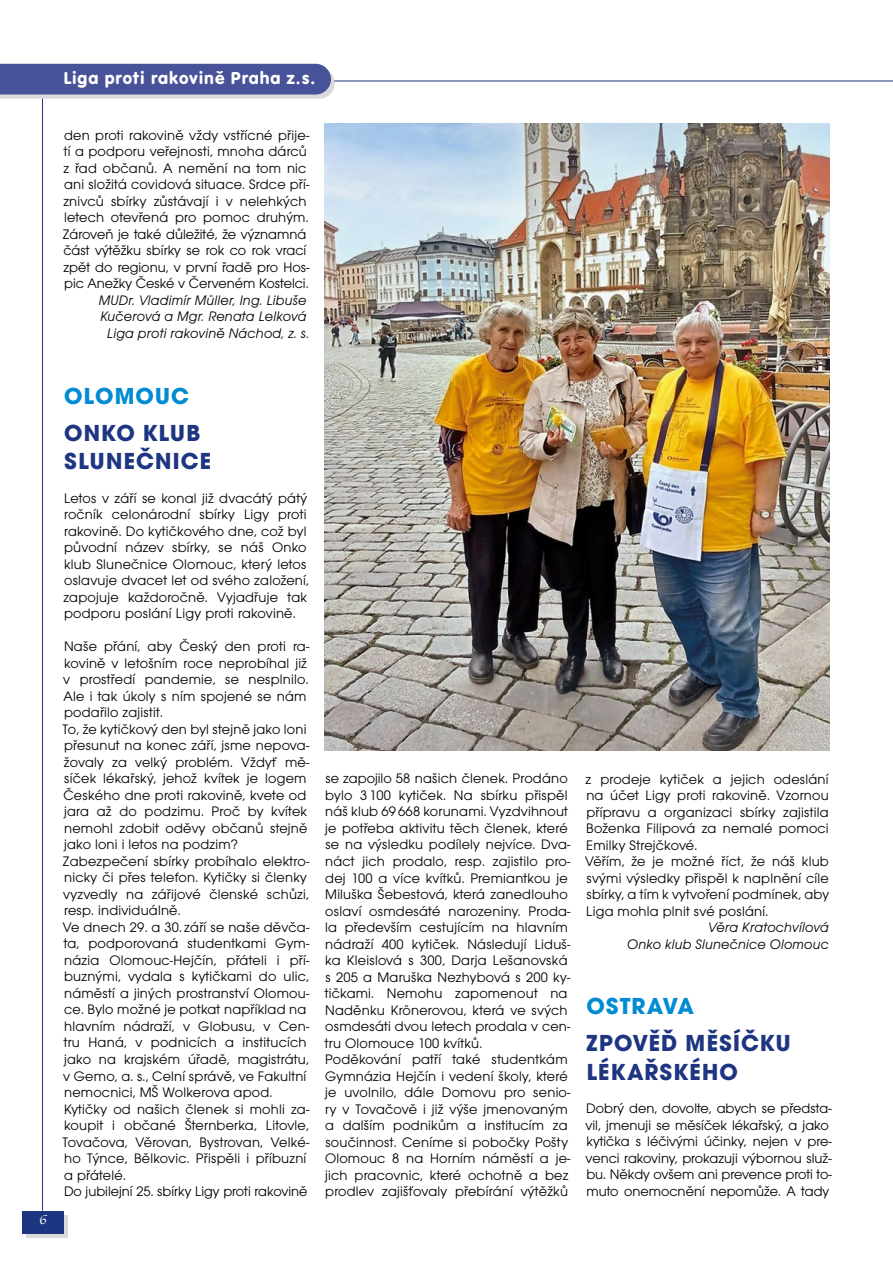
<style>
.page{position:relative;width:893px;height:1263px;background:#fff}
.page>*{position:absolute;margin:0;border:0;box-sizing:border-box;transform-origin:0 0}
.t1{font:700 24px/28.5px "Avant Gar Got Itc TOT";letter-spacing:.05em;color:#1e3582}
.t2{font:700 24px "Avant Gar Got Itc TOT";letter-spacing:.05em;color:#008bd2}
.t3{font:18px "VAG Rundschrift DOT";letter-spacing:.05em;color:#fff}
.t4{font:14.25px/16.5px "Avant Gar Got Itc TOT Boo";letter-spacing:.015em;color:#000}
.t5{font:14.25px/16.5px "Avant Gar Got Itc TOT Boo Obl";letter-spacing:.015em;color:#000;text-align:center}
.t6{font:14.25px "Apple Chancery";color:#fff}
</style>
<div class="page">
<svg style="left:26px;top:1215px;width:42px;height:23px"></svg>
<div style="left:22px;top:1211px;width:42px;height:22px;background:#1e3582"></div>
<hr style="left:42px;top:95px;width:1px;height:1116px;background:#1e3582">
<hr style="left:306px;top:81px;width:587px;height:1px;background:#1e3582">
<svg style="left:0;top:64px;width:335px;height:35px;background:#5e66a2"></svg>
<img style="left:325px;top:123px;width:504px;height:627px">
<p class="t3" style="left:64px;top:67px;width:253px">Liga proti rakovině Praha z.s.</p>
<p class="t4" style="left:63px;top:127px;width:248px">den proti rakovině vždy vstřícné přije&shy;tí a podporu veřejnosti, mnoha dárců z řad občanů. A nemění na tom nic ani složitá covidová situace. Srdce pří&shy;znivců sbírky zůstávají i v nelehkých letech otevřená pro pomoc druhým.<br>Zároveň je také důležité, že významná část výtěžku sbírky se rok co rok vrací zpět do regionu, v první řadě pro Hos&shy;pic Anežky České v Červeném Kostelci.</p>
<p class="t5" style="left:99px;top:292px;width:212px">MUDr. Vladimír Müller, Ing. Libuše<br>Kučerová a Mgr. Renata Lelková<br>Liga proti rakovině Náchod, z. s.</p>
<p class="t6" style="left:39px;top:1208px;width:10px">6</p>
<h1 class="t2" style="left:64px;top:381px;width:126px">OLOMOUC</h1>
<h1 class="t1" style="left:64px;top:418px;width:148px">ONKO KLUB<br>SLUNEČNICE</h1>
<p class="t4" style="left:63px;top:490px;width:247px">Letos v září se konal již dvacátý pátý ročník celonárodní sbírky Ligy proti rakovině. Do kytičkového dne, což byl původní název sbírky, se náš Onko klub Slunečnice Olomouc, který letos oslavuje dvacet let od svého založení, zapojuje každoročně. Vyjadřuje tak podporu poslání Ligy proti rakovině.</p>
<p class="t4" style="left:63px;top:638px;width:248px">Naše přání, aby Český den proti ra&shy;kovině v letošním roce neprobíhal již v prostředí pandemie, se nesplnilo.<br>Ale i tak úkoly s ním spojené se nám podařilo zajistit.<br>To, že kytičkový den byl stejně jako loni přesunut na konec září, jsme nepova&shy;žovaly za velký problém. Vždyť mě&shy;síček lékařský, jehož kvítek je logem Českého dne proti rakovině, kvete od jara až do podzimu. Proč by kvítek nemohl zdobit oděvy občanů stejně jako loni i letos na podzim?<br>Zabezpečení sbírky probíhalo elektro&shy;nicky či přes telefon. Kytičky si členky vyzvedly na zářijové členské schůzi, resp. individuálně.<br>Ve dnech 29. a 30. září se naše děvča&shy;ta, podporovaná studentkami Gym&shy;názia Olomouc-Hejčín, přáteli i pří&shy;buznými, vydala s kytičkami do ulic, náměstí a jiných prostranství Olomou&shy;ce. Bylo možné je potkat například na hlavním nádraží, v Globusu, v Cen&shy;tru Haná, v podnicích a institucích jako na krajském úřadě, magistrátu, v Gemo, a. s., Celní správě, ve Fakultní nemocnici, MŠ Wolkerova apod.<br>Kytičky od našich členek si mohli za&shy;koupit i občané Šternberka, Litovle, Tovačova, Věrovan, Bystrovan, Velké&shy;ho Týnce, Bělkovic. Přispěli i příbuzní a přátelé.<br>Do jubilejní 25. sbírky Ligy proti rakovině</p>
<p class="t4" style="left:325px;top:770px;width:247px">se zapojilo 58 našich členek. Prodáno bylo 3 100 kytiček. Na sbírku přispěl náš klub 69 668 korunami. Vyzdvihnout je potřeba aktivitu těch členek, které se na výsledku podílely nejvíce. Dva&shy;náct jich prodalo, resp. zajistilo pro&shy;dej 100 a více kvítků. Premiantkou je Miluška Šebestová, která zanedlouho oslaví osmdesáté narozeniny. Proda&shy;la především cestujícím na hlavním nádraží 400 kytiček. Následují Liduš&shy;ka Kleislová s 300, Darja Lešanovská s 205 a Maruška Nezhybová s 200 ky&shy;tičkami. Nemohu zapomenout na Naděnku Krönerovou, která ve svých osmdesáti dvou letech prodala v cen&shy;tru Olomouce 100 kvítků.<br>Poděkování patří také studentkám Gymnázia Hejčín i vedení školy, které je uvolnilo, dále Domovu pro senio&shy;ry v Tovačově i již výše jmenovaným a dalším podnikům a institucím za součinnost. Ceníme si pobočky Pošty Olomouc 8 na Horním náměstí a je&shy;jich pracovnic, které ochotně a bez prodlev zajišťovaly přebírání výtěžků</p>
<p class="t4" style="left:585px;top:770px;width:246px">z prodeje kytiček a jejich odeslání na účet Ligy proti rakovině. Vzornou přípravu a organizaci sbírky zajistila Boženka Filipová za nemalé pomoci Emilky Strejčkové.<br>Věřím, že je možné říct, že náš klub svými výsledky přispěl k naplnění cíle sbírky, a tím k vytvoření podmínek, aby Liga mohla plnit své poslání.</p>
<p class="t5" style="left:627px;top:919px;width:203px;text-align:right">Věra Kratochvílová<br>Onko klub Slunečnice Olomouc</p>
<h1 class="t2" style="left:586px;top:992px;width:109px">OSTRAVA</h1>
<h1 class="t1" style="left:587px;top:1029px;width:205px">ZPOVĚĎ MĚSÍČKU<br>LÉKAŘSKÉHO</h1>
<p class="t4" style="left:586px;top:1100px;width:248px">Dobrý den, dovolte, abych se předsta&shy;vil, jmenuji se měsíček lékařský, a jako kytička s léčivými účinky, nejen v pre&shy;venci rakoviny, prokazuji výbornou služ&shy;bu. Někdy ovšem ani prevence proti to&shy;muto onemocnění nepomůže. A tady</p>
</div>
